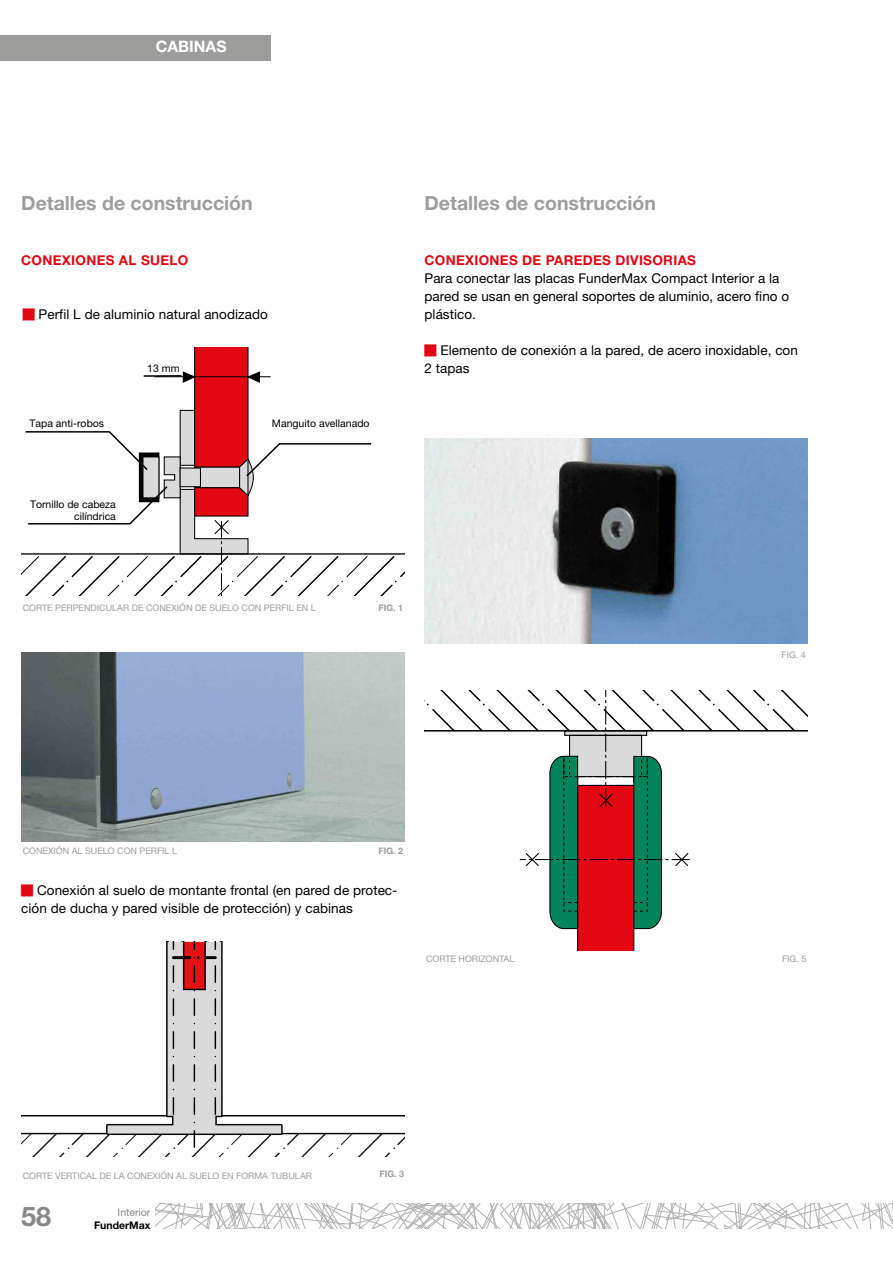
<style>
.page{position:relative;width:893px;height:1263px;background:#fff}
.page>*{position:absolute;margin:0;border:0;box-sizing:border-box;transform-origin:0 0}
.t1{font:700 27px "Helvetica Neue LT Pro";color:#878787}
.t2{font:700 19.5px "Helvetica Neue LT Pro";color:#9d9d9c}
.t3{font:700 15.75px "Helvetica Neue LT Pro";color:#fff}
.t4{font:13.5px/18px "Helvetica Neue LT Pro";letter-spacing:.005em;color:#000}
.t5{font:700 13.5px "Helvetica Neue LT Pro";letter-spacing:.025em;color:#e30613}
.t6{font:10.5px/12.6px "Helvetica Neue LT Pro";color:#000;text-align:right}
.t7{font:700 10.5px "Helvetica Neue LT Pro";color:#000}
.t8{font:10.5px "Helvetica Neue LT Pro";color:#8a8989}
.t9{font:9px "Helvetica Neue LT Pro";color:#9d9d9c}
.t10{font:700 9px "Helvetica Neue LT Pro";color:#9d9d9c}
</style>
<div class="page">
<svg style="left:156px;top:1203px;width:737px;height:26px"></svg>
<div style="left:0;top:35px;width:270px;height:26px;background:#9d9d9c"></div>
<img style="left:424px;top:438px;width:384px;height:206px">
<img style="left:22px;top:653px;width:382px;height:188px">
<svg style="left:22px;top:348px;width:383px;height:248px"></svg>
<svg style="left:21px;top:942px;width:384px;height:215px"></svg>
<svg style="left:424px;top:691px;width:383px;height:259px"></svg>
<p class="t3" style="left:156px;top:37px;width:72px">CABINAS</p>
<h2 class="t2" style="left:21px;top:190px;width:233px">Detalles de construcción</h2>
<p class="t5" style="left:21px;top:252px;width:169px">CONEXIONES AL SUELO</p>
<p class="t4" style="left:39px;top:305px;width:231px">Perfil L de aluminio natural anodizado</p>
<h2 class="t2" style="left:424px;top:190px;width:233px">Detalles de construcción</h2>
<p class="t5" style="left:424px;top:252px;width:273px">CONEXIONES DE PAREDES DIVISORIAS</p>
<p class="t4" style="left:424px;top:269px;width:366px">Para conectar las placas FunderMax Compact Interior a la pared se usan en general soportes de aluminio, acero fino o plástico.</p>
<p class="t4" style="left:440px;top:341px;width:359px">Elemento de conexión a la pared, de acero inoxidable, con</p>
<p class="t6" style="left:30px;top:417px;width:76px">Tapa anti-robos</p>
<p class="t6" style="left:30px;top:497px;width:87px">Tornillo de cabeza cilíndrica</p>
<p class="t6" style="left:147px;top:361px;width:34px">13 mm</p>
<p class="t4" style="left:424px;top:359px;width:47px">2 tapas</p>
<p class="t6" style="left:272px;top:417px;width:99px">Manguito avellanado</p>
<p class="t9" style="left:23px;top:602px;width:295px">CORTE PERPENDICULAR DE CONEXIÓN DE SUELO CON PERFIL EN L</p>
<p class="t10" style="left:378px;top:602px;width:26px">FIG. 1</p>
<p class="t9" style="left:782px;top:649px;width:26px">FIG. 4</p>
<p class="t9" style="left:23px;top:845px;width:156px">CONEXIÓN AL SUELO CON PERFIL L</p>
<p class="t10" style="left:378px;top:845px;width:26px">FIG. 2</p>
<p class="t4" style="left:21px;top:881px;width:378px;text-indent:16px">Conexión al suelo de montante frontal (en pared de protec&shy;ción de ducha y pared visible de protección) y cabinas</p>
<p class="t9" style="left:426px;top:953px;width:90px">CORTE HORIZONTAL</p>
<p class="t9" style="left:782px;top:953px;width:26px">FIG. 5</p>
<p class="t9" style="left:23px;top:1170px;width:291px">CORTE VERTICAL DE LA CONEXIÓN AL SUELO EN FORMA TUBULAR</p>
<p class="t10" style="left:379px;top:1168px;width:26px">FIG. 3</p>
<h1 class="t1" style="left:21px;top:1199px;width:32px">58</h1>
<p class="t8" style="left:118px;top:1206px;width:34px">Interior</p>
<p class="t7" style="left:94px;top:1218px;width:58px">FunderMax</p>
</div>
